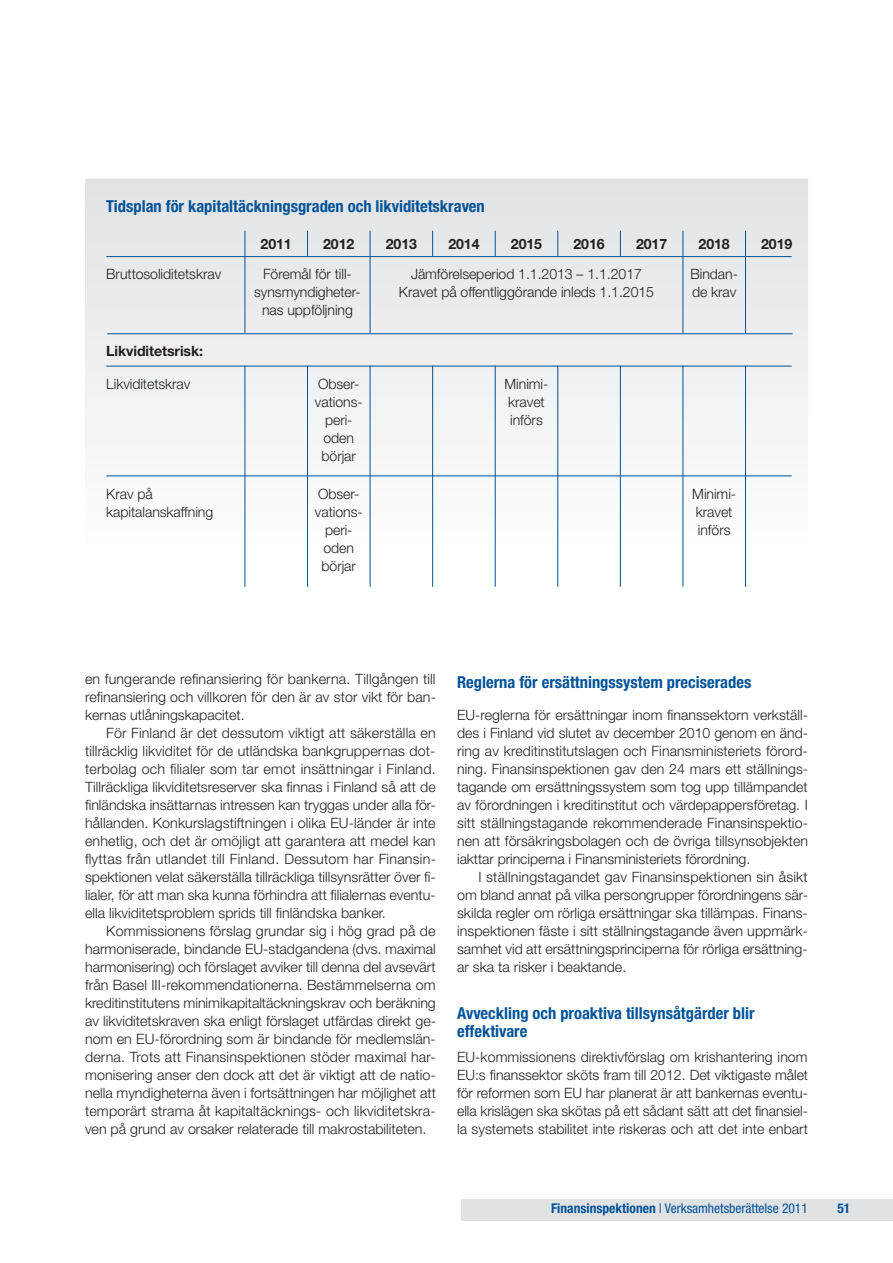
<style>
.page{position:relative;width:893px;height:1263px;background:#fff}
.page>*{position:absolute;margin:0;border:0;box-sizing:border-box;transform-origin:0 0}
.t1{font:700 condensed 16.5px/18px "Helvetica Neue LT Std";color:#015399}
.t2{font:300 14.25px/18px "Helvetica Neue LT Std";letter-spacing:-.005em;color:#231f20;text-align:justify}
.t3{font:700 14.25px "Helvetica Neue LT Std";letter-spacing:-.005em;color:#231f20}
.t4{font:condensed 13.5px "Helvetica Neue LT Std";color:#015399}
.t5{font:700 condensed 13.5px "Helvetica Neue LT Std";color:#015399}
.s1{font-weight:700}
</style>
<div class="page">
<div style="left:461px;top:1199px;width:432px;height:21px;background:#e1e2e4"></div>
<svg style="left:85px;top:179px;width:723px;height:408px"></svg>
<div style="left:85px;top:333px;width:723px;height:143px;background:#f2f3f4"></div>
<svg style="left:245px;top:231px;width:1px;height:25px"></svg>
<svg style="left:307px;top:231px;width:1px;height:25px"></svg>
<svg style="left:370px;top:231px;width:1px;height:25px"></svg>
<svg style="left:432px;top:231px;width:1px;height:25px"></svg>
<svg style="left:495px;top:231px;width:1px;height:25px"></svg>
<svg style="left:557px;top:231px;width:1px;height:25px"></svg>
<svg style="left:620px;top:231px;width:1px;height:25px"></svg>
<svg style="left:683px;top:231px;width:1px;height:25px"></svg>
<svg style="left:745px;top:231px;width:1px;height:25px"></svg>
<hr style="left:245px;top:366px;width:1px;height:110px;background:#015399">
<hr style="left:307px;top:366px;width:1px;height:110px;background:#015399">
<hr style="left:370px;top:366px;width:1px;height:110px;background:#015399">
<hr style="left:432px;top:366px;width:1px;height:110px;background:#015399">
<hr style="left:495px;top:366px;width:1px;height:110px;background:#015399">
<hr style="left:557px;top:366px;width:1px;height:110px;background:#015399">
<hr style="left:620px;top:366px;width:1px;height:110px;background:#015399">
<hr style="left:683px;top:366px;width:1px;height:110px;background:#015399">
<hr style="left:745px;top:366px;width:1px;height:110px;background:#015399">
<hr style="left:245px;top:476px;width:1px;height:111px;background:#015399">
<hr style="left:307px;top:476px;width:1px;height:111px;background:#015399">
<hr style="left:370px;top:476px;width:1px;height:111px;background:#015399">
<hr style="left:432px;top:476px;width:1px;height:111px;background:#015399">
<hr style="left:495px;top:476px;width:1px;height:111px;background:#015399">
<hr style="left:557px;top:476px;width:1px;height:111px;background:#015399">
<hr style="left:620px;top:476px;width:1px;height:111px;background:#015399">
<hr style="left:683px;top:476px;width:1px;height:111px;background:#015399">
<hr style="left:745px;top:476px;width:1px;height:111px;background:#015399">
<hr style="left:245px;top:256px;width:1px;height:77px;background:#015399">
<hr style="left:370px;top:256px;width:1px;height:77px;background:#015399">
<hr style="left:683px;top:256px;width:1px;height:77px;background:#015399">
<hr style="left:745px;top:256px;width:1px;height:77px;background:#015399">
<hr style="left:107px;top:333px;width:686px;height:1px;background:#015399">
<hr style="left:106px;top:256px;width:686px;height:1px;background:#015399">
<hr style="left:106px;top:475px;width:686px;height:1px;background:#015399">
<hr style="left:106px;top:366px;width:686px;height:1px;background:#015399">
<p class="t1" style="left:106px;top:197px;width:380px">Tidsplan för kapitaltäckningsgraden och likviditetskraven</p>
<p class="t3" style="left:261px;top:235px;width:33px">2011</p>
<p class="t3" style="left:323px;top:235px;width:33px">2012</p>
<p class="t3" style="left:386px;top:235px;width:33px">2013</p>
<p class="t3" style="left:448px;top:235px;width:33px">2014</p>
<p class="t3" style="left:511px;top:235px;width:33px">2015</p>
<p class="t3" style="left:573px;top:235px;width:33px">2016</p>
<p class="t3" style="left:636px;top:235px;width:33px">2017</p>
<p class="t3" style="left:699px;top:235px;width:33px">2018</p>
<p class="t3" style="left:761px;top:235px;width:33px">2019</p>
<p class="t2" style="left:106px;top:265px;width:116px">Bruttosoliditetskrav</p>
<p class="t2" style="left:254px;top:265px;width:108px;text-align:center">Föremål för till&shy;synsmyndigheter&shy;nas uppföljning</p>
<p class="t2" style="left:399px;top:265px;width:257px;text-align:center">Jämförelseperiod 1.1.2013 – 1.1.2017<br>Kravet på offentliggörande inleds 1.1.2015</p>
<p class="t2" style="left:690px;top:265px;width:49px">Bindan&shy;de krav</p>
<p class="t3" style="left:106px;top:342px;width:98px">Likviditetsrisk:</p>
<p class="t2" style="left:106px;top:374px;width:86px">Likviditetskrav</p>
<p class="t2" style="left:315px;top:374px;width:49px;text-align:center">Obser&shy;vations&shy;peri&shy;oden börjar</p>
<p class="t2" style="left:505px;top:374px;width:45px;text-align:left">Minimi&shy;kravet införs</p>
<p class="t2" style="left:106px;top:485px;width:108px">Krav på kapitalanskaffning</p>
<p class="t2" style="left:315px;top:485px;width:49px;text-align:center">Obser&shy;vations&shy;peri&shy;oden börjar</p>
<p class="t2" style="left:692px;top:485px;width:45px;text-align:left">Minimi&shy;kravet införs</p>
<p class="t2" style="left:85px;top:670px;width:352px">en fungerande refinansiering för bankerna. Tillgången till refinansiering och villkoren för den är av stor vikt för ban&shy;kernas utlåningskapacitet.</p>
<p class="t2" style="left:85px;top:724px;width:352px;text-indent:21px">För Finland är det dessutom viktigt att säkerställa en tillräcklig likviditet för de utländska bankgruppernas dot&shy;terbolag och filialer som tar emot insättningar i Finland.<br>Tillräckliga likviditetsreserver ska finnas i Finland så att de finländska insättarnas intressen kan tryggas under alla för&shy;hållanden. Konkurslagstiftningen i olika EU-länder är inte enhetlig, och det är omöjligt att garantera att medel kan flyttas från utlandet till Finland. Dessutom har Finansin&shy;spektionen velat säkerställa tillräckliga tillsynsrätter över fi&shy;lialer, för att man ska kunna förhindra att filialernas eventu&shy;ella likviditetsproblem sprids till finländska banker.</p>
<p class="t2" style="left:85px;top:922px;width:352px;text-indent:21px">Kommissionens förslag grundar sig i hög grad på de harmoniserade, bindande EU-stadgandena (dvs. maximal harmonisering) och förslaget avviker till denna del avsevärt från Basel III-rekommendationerna. Bestämmelserna om kreditinstitutens minimikapitaltäckningskrav och beräkning av likviditetskraven ska enligt förslaget utfärdas direkt ge&shy;nom en EU-förordning som är bindande för medlemslän&shy;derna. Trots att Finansinspektionen stöder maximal har&shy;monisering anser den dock att det är viktigt att de natio&shy;nella myndigheterna även i fortsättningen har möjlighet att temporärt strama åt kapitaltäcknings- och likviditetskra&shy;ven på grund av orsaker relaterade till makrostabiliteten.</p>
<p class="t1" style="left:457px;top:673px;width:296px">Reglerna för ersättningssystem preciserades</p>
<p class="t2" style="left:457px;top:706px;width:352px">EU-reglerna för ersättningar inom finanssektorn verkställ&shy;des i Finland vid slutet av december 2010 genom en änd&shy;ring av kreditinstitutslagen och Finansministeriets förord&shy;ning. Finansinspektionen gav den 24 mars ett ställnings&shy;tagande om ersättningssystem som tog upp tillämpandet av förordningen i kreditinstitut och värdepappersföretag. I sitt ställningstagande rekommenderade Finansinspektio&shy;nen att försäkringsbolagen och de övriga tillsynsobjekten iakttar principerna i Finansministeriets förordning.</p>
<p class="t2" style="left:457px;top:868px;width:352px;text-indent:21px">I ställningstagandet gav Finansinspektionen sin åsikt om bland annat på vilka persongrupper förordningens sär&shy;skilda regler om rörliga ersättningar ska tillämpas. Finans&shy;inspektionen fäste i sitt ställningstagande även uppmärk&shy;samhet vid att ersättningsprinciperna för rörliga ersättning&shy;ar ska ta risker i beaktande.</p>
<p class="t1" style="left:457px;top:1004px;width:299px">Avveckling och proaktiva tillsynsåtgärder blir effektivare</p>
<p class="t2" style="left:457px;top:1048px;width:352px">EU-kommissionens direktivförslag om krishantering inom EU:s finanssektor sköts fram till 2012. Det viktigaste målet för reformen som EU har planerat är att bankernas eventu&shy;ella krislägen ska skötas på ett sådant sätt att det finansiel&shy;la systemets stabilitet inte riskeras och att det inte enbart</p>
<p class="t4" style="left:551px;top:1200px;width:258px"><span class="s1">Finansinspektionen</span> | Verksamhetsberättelse 2011</p>
<p class="t5" style="left:837px;top:1200px;width:14px">51</p>
</div>
